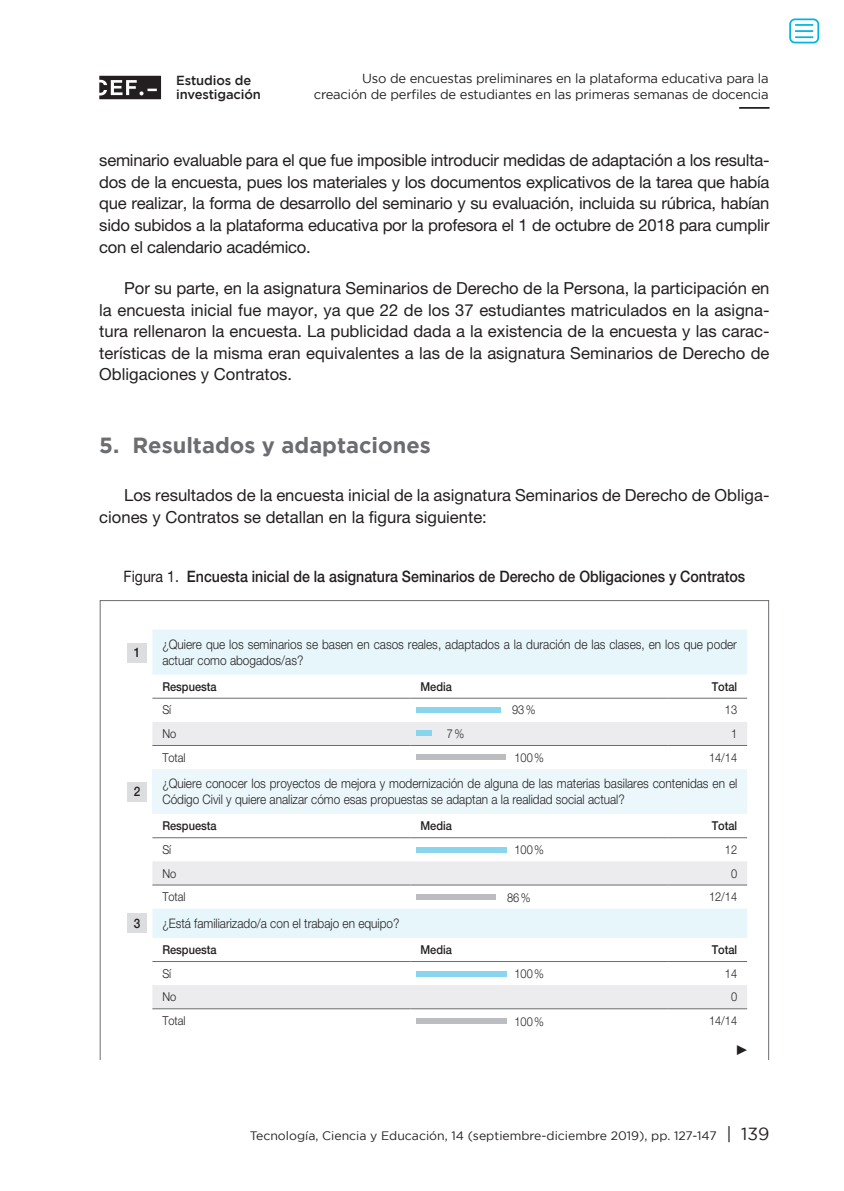
<style>
.page{position:relative;width:844px;height:1191px;background:#fff}
.page>*{position:absolute;margin:0;border:0;box-sizing:border-box;transform-origin:0 0}
.epígrafe_1__rtye{font:700 21.88px "Gotham";color:#6c6d70}
.texto_normal{font:16.62px/21.3px "Helvetica Neue LT Std";color:#231f20;text-align:justify}
.texto_normal__espaci{font:16.62px/21.9px "Helvetica Neue LT Std";letter-spacing:-.015em;color:#231f20;text-align:justify}
.Tablas_título{font:500 15.75px "Helvetica Neue LT Std";color:#231f20;scale:.9 1}
.Cargo_Helv{font:14px "Times New Roman";color:#231f20}
.Tablas_y_gráficos{font:300 13.12px/15.8px "Helvetica Neue LT Std";color:#231f20;scale:.9 1}
.t1{font:13.12px/16.6px "Gotham";letter-spacing:-.015em;color:#231f20;text-align:right}
.t2{font:500 13.12px/14.2px "Gotham";letter-spacing:-.01em;color:#231f20}
.Tablas_y_gráficos-2{font:500 13.12px "Helvetica Neue LT Std";color:#231f20;scale:.9 1}
.Tablas_y_gráficos-3{font:300 12.25px "Helvetica Neue LT Std";color:#231f20;scale:.9 1}
.t3{font:12.25px "Gotham";color:#231f20}
.Tablas_y_gráficos-4{font:500 12.25px "Helvetica Neue LT Std";color:#231f20;scale:.9 1}
.s1{font-weight:400}
.s2{font-size:17.5px}
</style>
<div class="page">
<svg style="left:99px;top:76px;width:62px;height:23px"></svg>
<hr style="left:739px;top:107px;width:30px;height:2px;background:#231f20">
<div style="left:127px;top:643px;width:20px;height:19px;background:#dcdddf"></div>
<div style="left:127px;top:781px;width:20px;height:20px;background:#dcdddf"></div>
<div style="left:127px;top:913px;width:20px;height:20px;background:#dcdddf"></div>
<svg style="left:152px;top:630px;width:595px;height:68px;fill:#e7f6fa"></svg>
<svg style="left:152px;top:722px;width:595px;height:286px"></svg>
<div style="left:152px;top:769px;width:595px;height:45px;background:#ecf7fb"></div>
<hr style="left:152px;top:698px;width:258px;height:1px;background:#6c6d70">
<hr style="left:410px;top:698px;width:258px;height:1px;background:#6c6d70">
<hr style="left:668px;top:698px;width:79px;height:1px;background:#6c6d70">
<hr style="left:152px;top:745px;width:258px;height:1px;background:#6c6d70">
<hr style="left:410px;top:745px;width:258px;height:1px;background:#6c6d70">
<hr style="left:668px;top:745px;width:79px;height:1px;background:#6c6d70">
<hr style="left:152px;top:837px;width:258px;height:1px;background:#6c6d70">
<hr style="left:410px;top:837px;width:258px;height:1px;background:#6c6d70">
<hr style="left:668px;top:837px;width:79px;height:1px;background:#6c6d70">
<hr style="left:152px;top:961px;width:258px;height:1px;background:#6c6d70">
<hr style="left:410px;top:961px;width:258px;height:1px;background:#6c6d70">
<hr style="left:668px;top:961px;width:79px;height:1px;background:#6c6d70">
<hr style="left:152px;top:1008px;width:258px;height:1px;background:#6c6d70">
<hr style="left:410px;top:1008px;width:258px;height:1px;background:#6c6d70">
<hr style="left:668px;top:1008px;width:79px;height:1px;background:#6c6d70">
<hr style="left:152px;top:884px;width:258px;height:1px;background:#6c6d70">
<hr style="left:410px;top:884px;width:258px;height:1px;background:#6c6d70">
<hr style="left:668px;top:884px;width:79px;height:1px;background:#6c6d70">
<div style="left:416px;top:707px;width:85px;height:6px;background:#89d5ed"></div>
<div style="left:416px;top:730px;width:16px;height:6px;background:#89d5ed"></div>
<div style="left:416px;top:754px;width:89px;height:6px;background:#bcbdc0"></div>
<div style="left:416px;top:847px;width:90px;height:5px;background:#89d5ed"></div>
<div style="left:416px;top:970px;width:90px;height:6px;background:#89d5ed"></div>
<div style="left:416px;top:1018px;width:90px;height:6px;background:#bcbdc0"></div>
<div style="left:416px;top:894px;width:79px;height:6px;background:#bcbdc0"></div>
<div style="left:789px;top:18px;width:30px;height:25px;border:2px solid #00b6de;border-radius:5px"></div>
<svg style="left:795px;top:24px;width:18px;height:14px"></svg>
<p class="t2" style="left:176px;top:73px;width:86px">Estudios de investigación</p>
<p class="t1" style="left:314px;top:69px;width:456px">Uso de encuestas preliminares en la plataforma educativa para la creación de perfiles de estudiantes en las primeras semanas de docencia</p>
<p class="texto_normal__espaci" style="left:99px;top:149px;width:671px">seminario evaluable para el que fue imposible introducir medidas de adaptación a los resulta&shy;dos de la encuesta, pues los materiales y los documentos explicativos de la tarea que había que realizar, la forma de desarrollo del seminario y su evaluación, incluida su rúbrica, habían sido subidos a la plataforma educativa por la profesora el 1 de octubre de 2018 para cumplir con el calendario académico.</p>
<p class="texto_normal" style="left:99px;top:278px;width:671px;text-indent:25px">Por su parte, en la asignatura Seminarios de Derecho de la Persona, la participación en la encuesta inicial fue mayor, ya que 22 de los 37 estudiantes matriculados en la asigna&shy;tura rellenaron la encuesta. La publicidad dada a la existencia de la encuesta y las carac&shy;terísticas de la misma eran equivalentes a las de la asignatura Seminarios de Derecho de Obligaciones y Contratos.</p>
<p class="epígrafe_1__rtye" style="left:99px;top:432px;width:333px">5. Resultados y adaptaciones</p>
<p class="texto_normal" style="left:99px;top:484px;width:671px;text-indent:25px">Los resultados de la encuesta inicial de la asignatura Seminarios de Derecho de Obliga&shy;ciones y Contratos se detallan en la figura siguiente:</p>
<p class="Tablas_título" style="left:124px;top:567px;width:692px"><span class="s1">Figura 1.</span> Encuesta inicial de la asignatura Seminarios de Derecho de Obligaciones y Contratos</p>
<p class="Tablas_y_gráficos-2" style="left:134px;top:644px;width:9px">1</p>
<p class="Tablas_y_gráficos" style="left:162px;top:636px;width:640px">¿Quiere que los seminarios se basen en casos reales, adaptados a la duración de las clases, en los que poder actuar como abogados/as?</p>
<p class="Tablas_y_gráficos-4" style="left:162px;top:679px;width:62px">Respuesta</p>
<p class="Tablas_y_gráficos-4" style="left:420px;top:679px;width:36px">Media</p>
<p class="Tablas_y_gráficos-4" style="left:711px;top:679px;width:30px">Total</p>
<p class="Tablas_y_gráficos-3" style="left:162px;top:702px;width:11px">Sí</p>
<p class="Tablas_y_gráficos-3" style="left:724px;top:702px;width:15px">13</p>
<p class="Tablas_y_gráficos-3" style="left:162px;top:726px;width:17px">No</p>
<p class="Tablas_y_gráficos-3" style="left:731px;top:726px;width:8px">1</p>
<p class="Tablas_y_gráficos-3" style="left:162px;top:750px;width:27px">Total</p>
<p class="Tablas_y_gráficos-3" style="left:708px;top:750px;width:33px">14/14</p>
<p class="Tablas_y_gráficos-2" style="left:134px;top:784px;width:9px">2</p>
<p class="Tablas_y_gráficos" style="left:162px;top:775px;width:640px">¿Quiere conocer los proyectos de mejora y modernización de alguna de las materias basilares contenidas en el<br>Código Civil y quiere analizar cómo esas propuestas se adaptan a la realidad social actual?</p>
<p class="Tablas_y_gráficos-4" style="left:162px;top:818px;width:62px">Respuesta</p>
<p class="Tablas_y_gráficos-4" style="left:420px;top:818px;width:36px">Media</p>
<p class="Tablas_y_gráficos-4" style="left:711px;top:818px;width:30px">Total</p>
<p class="Tablas_y_gráficos-3" style="left:162px;top:842px;width:11px">Sí</p>
<p class="Tablas_y_gráficos-3" style="left:724px;top:842px;width:15px">12</p>
<p class="Tablas_y_gráficos-3" style="left:162px;top:865px;width:17px">No</p>
<p class="Tablas_y_gráficos-3" style="left:731px;top:865px;width:8px">0</p>
<p class="Tablas_y_gráficos-3" style="left:162px;top:889px;width:27px">Total</p>
<p class="Tablas_y_gráficos-3" style="left:708px;top:889px;width:33px">12/14</p>
<p class="Tablas_y_gráficos-2" style="left:134px;top:915px;width:9px">3</p>
<p class="Tablas_y_gráficos" style="left:162px;top:915px;width:265px">¿Está familiarizado/a con el trabajo en equipo?</p>
<p class="Tablas_y_gráficos-4" style="left:162px;top:942px;width:62px">Respuesta</p>
<p class="Tablas_y_gráficos-4" style="left:420px;top:942px;width:36px">Media</p>
<p class="Tablas_y_gráficos-4" style="left:711px;top:942px;width:30px">Total</p>
<p class="Tablas_y_gráficos-3" style="left:162px;top:966px;width:11px">Sí</p>
<p class="Tablas_y_gráficos-3" style="left:724px;top:966px;width:15px">14</p>
<p class="Tablas_y_gráficos-3" style="left:162px;top:989px;width:17px">No</p>
<p class="Tablas_y_gráficos-3" style="left:731px;top:989px;width:8px">0</p>
<p class="Tablas_y_gráficos-3" style="left:162px;top:1013px;width:27px">Total</p>
<p class="Tablas_y_gráficos-3" style="left:708px;top:1013px;width:33px">14/14</p>
<p class="Tablas_y_gráficos-3" style="left:512px;top:702px;width:28px">93%</p>
<p class="Tablas_y_gráficos-3" style="left:447px;top:726px;width:21px">7%</p>
<p class="Tablas_y_gráficos-3" style="left:514px;top:750px;width:34px">100%</p>
<p class="Tablas_y_gráficos-3" style="left:514px;top:842px;width:34px">100%</p>
<p class="Tablas_y_gráficos-3" style="left:507px;top:889px;width:28px">86%</p>
<p class="Tablas_y_gráficos-3" style="left:514px;top:966px;width:34px">100%</p>
<p class="Tablas_y_gráficos-3" style="left:514px;top:1013px;width:34px">100%</p>
<p class="Cargo_Helv" style="left:735px;top:1040px;width:15px">►</p>
<p class="t3" style="left:250px;top:1128px;width:521px">Tecnología, Ciencia y Educación, 14 (septiembre-diciembre 2019), pp. 127-147 <span class="s2">| 139</span></p>
</div>
